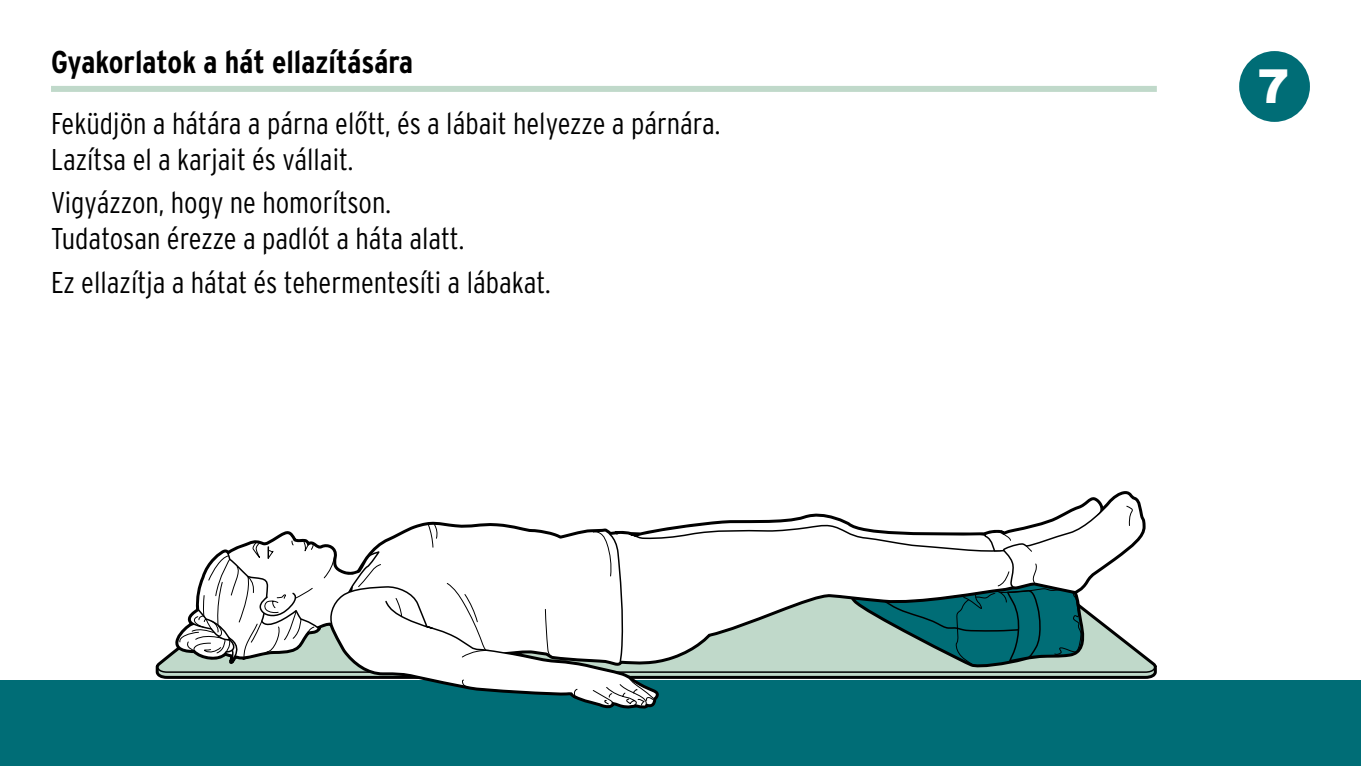
<style>
.page{position:relative;width:1361px;height:766px;background:#fff}
.page>*{position:absolute;margin:0;border:0;box-sizing:border-box;transform-origin:0 0}
.ID_M01_KREIS_SCHWARZ{font:900 48px "Interstate OT";color:#fff}
.id_headline_Übung_li{font:700 condensed 31.5px "Interstate OT";color:#000}
.ID_FLIESSTEXT{font:300 condensed 30px/35.4px "Interstate OT";color:#000}
</style>
<div class="page">
<div style="left:0;top:680px;width:1361px;height:85px;background:#006d76"></div>
<div style="left:1239px;top:51px;width:71px;height:71px;background:#006d76;border-radius:50%"></div>
<svg style="left:156px;top:491px;width:1000px;height:217px"></svg>
<div style="left:51px;top:86px;width:1106px;height:6px;background:#c0d9ca"></div>
<p class="id_headline_Übung_li" style="left:51px;top:43px;width:364px">Gyakorlatok a hát ellazítására</p>
<p class="ID_FLIESSTEXT" style="left:51px;top:106px;width:671px">Feküdjön a hátára a párna előtt, és a lábait helyezze a párnára.<br>Lazítsa el a karjait és vállait.</p>
<p class="ID_FLIESSTEXT" style="left:51px;top:185px;width:415px">Vigyázzon, hogy ne homorítson.<br>Tudatosan érezze a padlót a háta alatt.</p>
<p class="ID_FLIESSTEXT" style="left:51px;top:264px;width:501px">Ez ellazítja a hátat és tehermentesíti a lábakat.</p>
<p class="ID_M01_KREIS_SCHWARZ" style="left:1257px;top:55px;width:35px">7</p>
</div>
